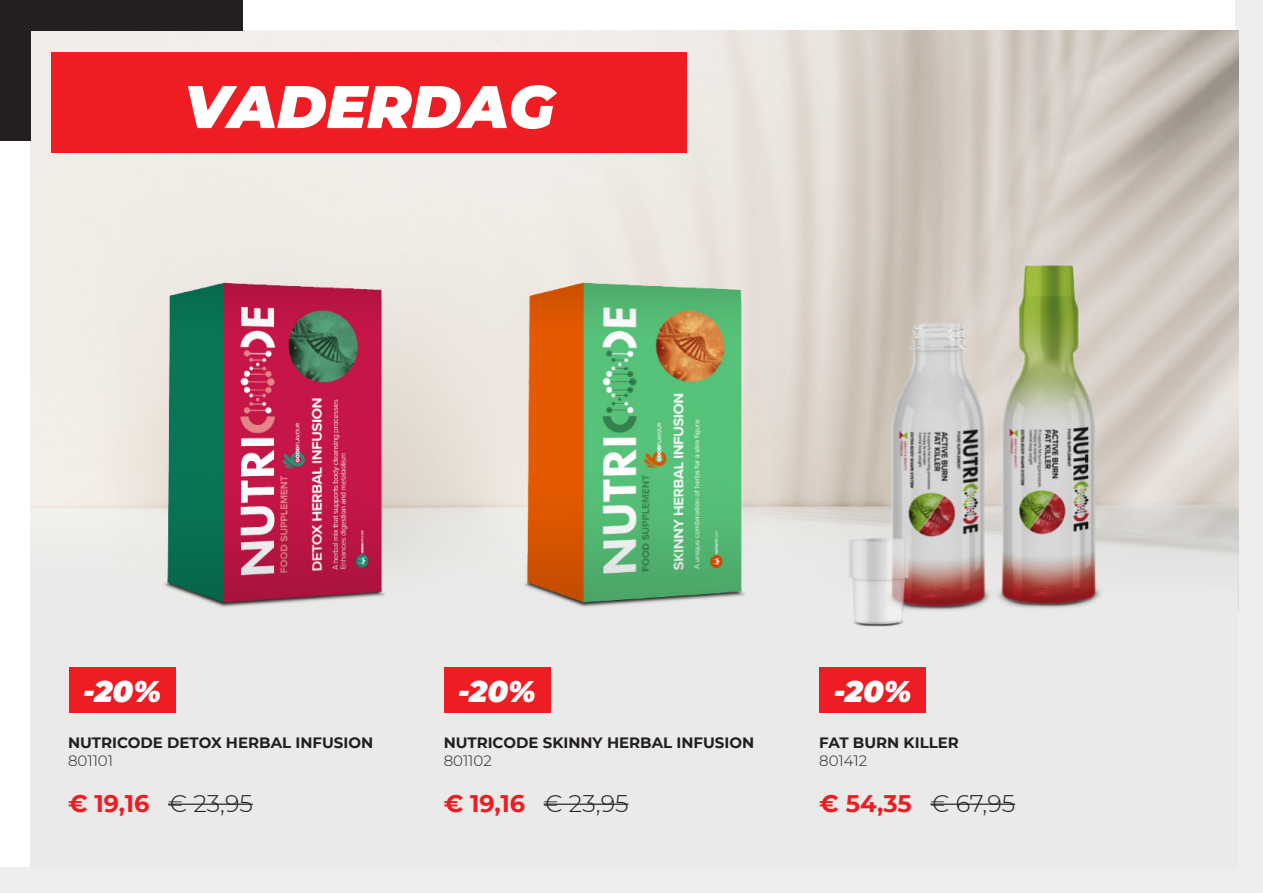
<style>
.page{position:relative;width:1263px;height:893px;background:#fff}
.page>*{position:absolute;margin:0;border:0;box-sizing:border-box;transform-origin:0 0}
.t1{font:italic 900 60px "Montserrat";color:#fff}
.t2{font:italic 900 30px "Montserrat";color:#fff}
.t3{font:700 24px "Montserrat";color:#ee1d23}
.t4{font:700 15px/18px "Montserrat";color:#231f20}
.s1{font-weight:300}
.s2{font-weight:300;color:#231f20}
</style>
<div class="page">
<div style="left:0;top:867px;width:1263px;height:26px;background:#eee"></div>
<div style="left:1235px;top:0;width:28px;height:893px;background:#eee"></div>
<img style="left:30px;top:30px;width:1208px;height:837px">
<div style="left:69px;top:667px;width:106px;height:46px;background:#ee1d23"></div>
<div style="left:444px;top:667px;width:106px;height:46px;background:#ee1d23"></div>
<div style="left:819px;top:667px;width:107px;height:46px;background:#ee1d23"></div>
<hr style="left:168px;top:804px;width:85px;height:1px;background:#231f20">
<hr style="left:544px;top:804px;width:84px;height:1px;background:#231f20">
<hr style="left:930px;top:804px;width:85px;height:1px;background:#231f20">
<div style="left:0;top:0;width:30px;height:140px;background:#231f20"></div>
<div style="left:30px;top:0;width:213px;height:30px;background:#231f20"></div>
<div style="left:52px;top:52px;width:635px;height:100px;background:#ee1d23"></div>
<p class="t1" style="left:184px;top:62px;width:372px">VADERDAG</p>
<p class="t2" style="left:83px;top:668px;width:79px">-20%</p>
<p class="t2" style="left:458px;top:668px;width:79px">-20%</p>
<p class="t2" style="left:834px;top:668px;width:79px">-20%</p>
<p class="t4" style="left:68px;top:733px;width:307px">NUTRICODE DETOX HERBAL INFUSION<br><span class="s1">801101</span></p>
<p class="t3" style="left:68px;top:786px;width:186px">€ 19,16 <span class="s2">€ 23,95</span></p>
<p class="t4" style="left:444px;top:733px;width:312px">NUTRICODE SKINNY HERBAL INFUSION<br><span class="s1">801102</span></p>
<p class="t3" style="left:444px;top:786px;width:186px">€ 19,16 <span class="s2">€ 23,95</span></p>
<p class="t4" style="left:819px;top:733px;width:141px">FAT BURN KILLER<br><span class="s1">801412</span></p>
<p class="t3" style="left:819px;top:786px;width:197px">€ 54,35 <span class="s2">€ 67,95</span></p>
</div>
